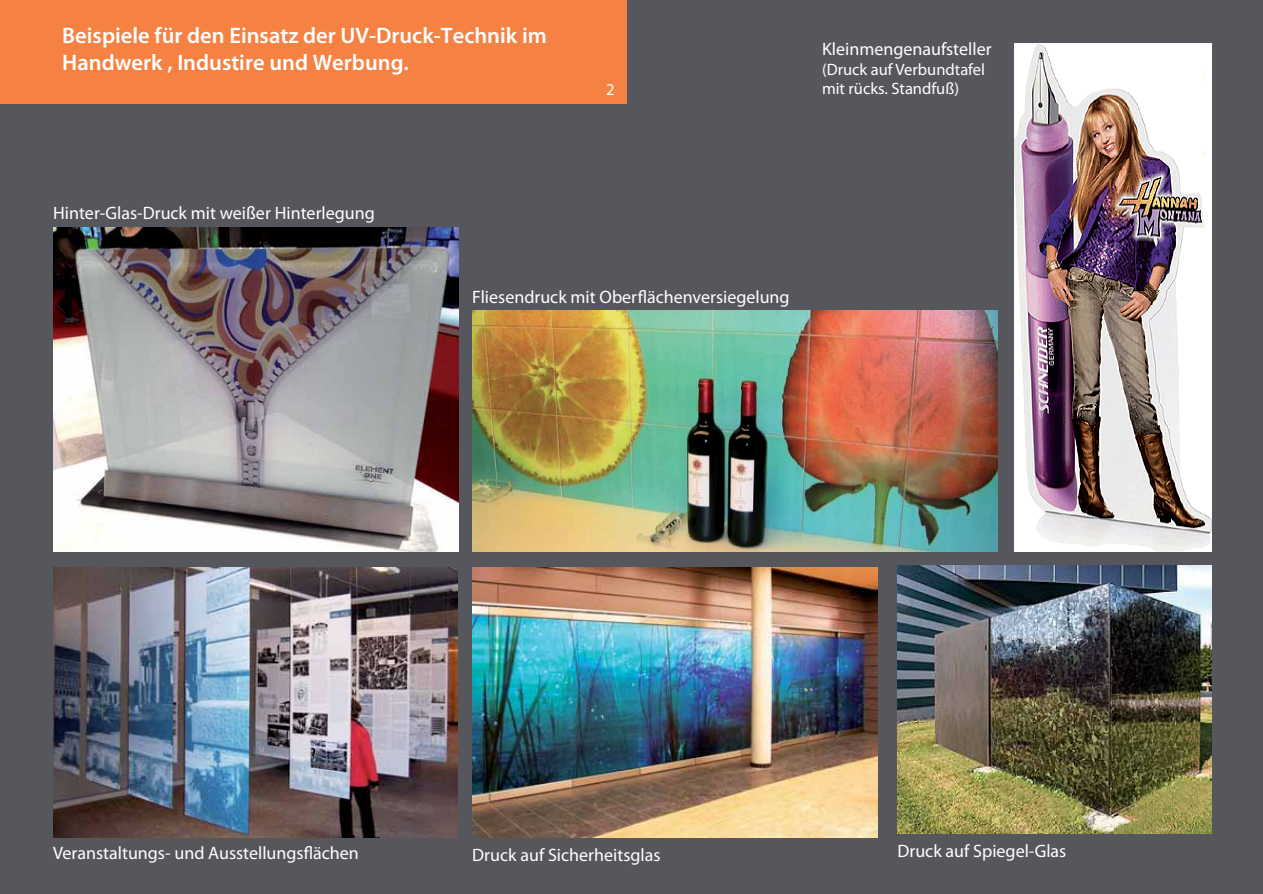
<style>
.page{position:relative;width:1263px;height:894px;background:#55575c}
.page>*{position:absolute;margin:0;border:0;box-sizing:border-box;transform-origin:0 0}
.t1{font:600 22.5px/27px "Myriad Pro";color:#fff}
.t2{font:18px "Myriad Pro";color:#fff}
.t3{font:16.5px "Myriad Pro";color:#fff}
</style>
<div class="page">
<div style="left:0;top:0;width:627px;height:104px;background:#f58142"></div>
<img style="left:53px;top:228px;width:405px;height:323px">
<img style="left:898px;top:565px;width:314px;height:269px">
<img style="left:53px;top:568px;width:405px;height:270px">
<img style="left:472px;top:568px;width:406px;height:270px">
<img style="left:472px;top:310px;width:525px;height:241px">
<img style="left:1014px;top:43px;width:198px;height:508px">
<p class="t1" style="left:62px;top:25px;width:486px">Beispiele für den Einsatz der UV-Druck-Technik im<br>Handwerk , Industire und Werbung.</p>
<p class="t2" style="left:53px;top:206px;width:323px">Hinter-Glas-Druck mit weißer Hinterlegung</p>
<p class="t2" style="left:822px;top:42px;width:171px">Kleinmengenaufsteller</p>
<p class="t3" style="left:822px;top:63px;width:165px">(Druck auf Verbundtafel</p>
<p class="t3" style="left:606px;top:83px;width:10px">2</p>
<p class="t3" style="left:822px;top:83px;width:139px">mit rücks. Standfuß)</p>
<p class="t2" style="left:472px;top:290px;width:319px">Fliesendruck mit Oberflächenversiegelung</p>
<p class="t2" style="left:53px;top:846px;width:307px">Veranstaltungs- und Ausstellungsflächen</p>
<p class="t2" style="left:472px;top:848px;width:190px">Druck auf Sicherheitsglas</p>
<p class="t2" style="left:897px;top:844px;width:170px">Druck auf Spiegel-Glas</p>
</div>
